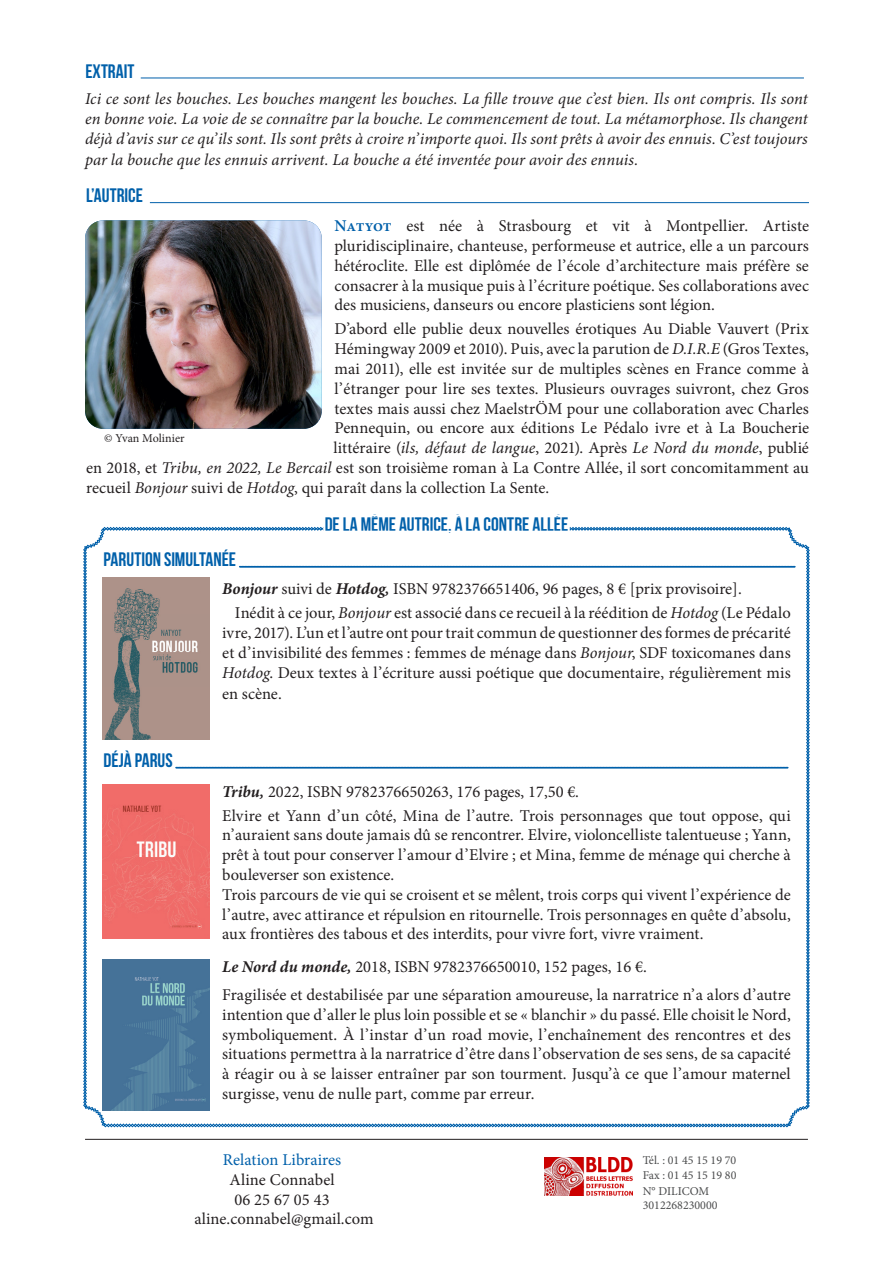
<style>
.page{position:relative;width:893px;height:1263px;background:#fff}
.page>*{position:absolute;margin:0;border:0;box-sizing:border-box;transform-origin:0 0}
.t1{font:700 19.5px "Bebas Neue";color:#0060aa}
._4e_de_couv{font:16.5px/19.8px "Minion Pro";color:#231f20;text-align:justify}
._4e_de_couv-2{font:italic 16.5px/19.8px "Minion Pro";color:#231f20;text-align:justify}
.t2{font:16.5px/19.8px "Minion Pro";letter-spacing:.005em;color:#0060aa;text-align:center}
.t3{font:12px "Minion Pro";color:#4b4c4d}
.t4{font:12px "Minion Pro";letter-spacing:.005em;color:#231f20}
.s1{font-weight:600;color:#0060aa}
.s2{font-style:italic}
.s3{font-style:normal}
.s4{font-weight:700;font-style:italic}
.s5{color:#231f20}
</style>
<div class="page">
<hr style="left:85px;top:1139px;width:723px;height:1px;background:#231f20">
<img style="left:544px;top:1158px;width:88px;height:37px">
<hr style="left:141px;top:78px;width:663px;height:1px;background:#0060aa">
<img style="left:85px;top:220px;width:237px;height:209px">
<hr style="left:150px;top:202px;width:659px;height:1px;background:#0060aa">
<svg style="left:83px;top:527px;width:727px;height:600px"></svg>
<div style="left:324px;top:515px;width:245px;height:16px;background:#fff"></div>
<img style="left:102px;top:785px;width:107px;height:153px">
<img style="left:102px;top:578px;width:107px;height:161px">
<p class="t1" style="left:85px;top:60px;width:50px">EXTRAIT</p>
<p class="_4e_de_couv-2" style="left:85px;top:89px;width:724px">Ici ce sont les bouches. Les bouches mangent les bouches. La fille trouve que c’est bien. Ils ont compris. Ils sont en bonne voie. La voie de se connaître par la bouche. Le commencement de tout. La métamorphose. Ils changent déjà d’avis sur ce qu’ils sont. Ils sont prêts à croire n’importe quoi. Ils sont prêts à avoir des ennuis. C’est toujours</p>
<p class="_4e_de_couv-2" style="left:85px;top:150px;width:555px">par la bouche que les ennuis arrivent. La bouche a été inventée pour avoir des ennuis.</p>
<p class="t1" style="left:86px;top:185px;width:58px">L’AUTRICE</p>
<p class="_4e_de_couv" style="left:334px;top:216px;width:476px"><span class="s1">Natyot</span> est née à Strasbourg et vit à Montpellier. Artiste pluridisciplinaire, chanteuse, performeuse et autrice, elle a un parcours hétéroclite. Elle est diplômée de l’école d’architecture mais préfère se consacrer à la musique puis à l’écriture poétique. Ses collaborations avec des musiciens, danseurs ou encore plasticiens sont légion.</p>
<p class="_4e_de_couv" style="left:334px;top:319px;width:476px">D’abord elle publie deux nouvelles érotiques Au Diable Vauvert (Prix</p>
<p class="_4e_de_couv" style="left:334px;top:339px;width:476px">Hémingway 2009 et 2010). Puis, avec la parution de <span class="s2">D.I.R.E</span> (Gros Textes,</p>
<p class="_4e_de_couv" style="left:334px;top:359px;width:476px">mai 2011), elle est invitée sur de multiples scènes en France comme à</p>
<p class="_4e_de_couv" style="left:334px;top:379px;width:476px">l’étranger pour lire ses textes. Plusieurs ouvrages suivront, chez Gros</p>
<p class="_4e_de_couv" style="left:334px;top:399px;width:476px">textes mais aussi chez MaelstrÖM pour une collaboration avec Charles</p>
<p class="_4e_de_couv" style="left:334px;top:418px;width:476px">Pennequin, ou encore aux éditions Le Pédalo ivre et à La Boucherie</p>
<p class="_4e_de_couv-2" style="left:333px;top:438px;width:477px"><span class="s3">littéraire (</span>ils, défaut de langue<span class="s3">, 2021). Après</span> Le Nord du monde<span class="s3">, publié</span></p>
<p class="_4e_de_couv" style="left:86px;top:458px;width:724px">en 2018, et <span class="s2">Tribu, en 2022, Le Bercail</span> est son troisième roman à La Contre Allée, il sort concomitamment au</p>
<p class="_4e_de_couv" style="left:86px;top:478px;width:465px">recueil <span class="s2">Bonjour</span> suivi de <span class="s2">Hotdog</span>, qui paraît dans la collection La Sente.</p>
<p class="t4" style="left:104px;top:430px;width:82px">© Yvan Molinier</p>
<p class="t1" style="left:103px;top:549px;width:134px">PARUTION SIMULTANÉE</p>
<p class="t1" style="left:325px;top:513px;width:245px">DE LA MÊME AUTRICE, À LA CONTRE ALLÉE</p>
<p class="t1" style="left:103px;top:750px;width:71px">DÉJÀ PARUS</p>
<p class="_4e_de_couv" style="left:222px;top:579px;width:521px"><span class="s4">Bonjour</span> suivi de <span class="s4">Hotdog,</span> ISBN 9782376651406, 96 pages, 8 € [prix provisoire].</p>
<p class="_4e_de_couv" style="left:222px;top:603px;width:570px;text-indent:13px">Inédit à ce jour, <span class="s2">Bonjour</span> est associé dans ce recueil à la réédition de <span class="s2">Hotdog</span> (Le Pédalo ivre, 2017). L’un et l’autre ont pour trait commun de questionner des formes de précarité et d’invisibilité des femmes : femmes de ménage dans <span class="s2">Bonjour</span>, SDF toxicomanes dans <span class="s2">Hotdog</span>. Deux textes à l’écriture aussi poétique que documentaire, régulièrement mis</p>
<p class="_4e_de_couv" style="left:222px;top:684px;width:61px">en scène.</p>
<p class="_4e_de_couv" style="left:222px;top:781px;width:358px"><span class="s4">Tribu,</span> 2022, ISBN 9782376650263, 176 pages, 17,50 €.</p>
<p class="_4e_de_couv" style="left:222px;top:805px;width:570px">Elvire et Yann d’un côté, Mina de l’autre. Trois personnages que tout oppose, qui n’auraient sans doute jamais dû se rencontrer. Elvire, violoncelliste talentueuse ; Yann, prêt à tout pour conserver l’amour d’Elvire ; et Mina, femme de ménage qui cherche à bouleverser son existence.</p>
<p class="_4e_de_couv" style="left:222px;top:885px;width:570px">Trois parcours de vie qui se croisent et se mêlent, trois corps qui vivent l’expérience de l’autre, avec attirance et répulsion en ritournelle. Trois personnages en quête d’absolu, aux frontières des tabous et des interdits, pour vivre fort, vivre vraiment.</p>
<p class="_4e_de_couv" style="left:222px;top:956px;width:426px"><span class="s4">Le Nord du monde,</span> 2018, ISBN 9782376650010, 152 pages, 16 €.</p>
<p class="_4e_de_couv" style="left:222px;top:985px;width:570px">Fragilisée et destabilisée par une séparation amoureuse, la narratrice n’a alors d’autre intention que d’aller le plus loin possible et se « blanchir » du passé. Elle choisit le Nord, symboliquement. À l’instar d’un road movie, l’enchaînement des rencontres et des situations permettra à la narratrice d’être dans l’observation de ses sens, de sa capacité à réagir ou à se laisser entraîner par son tourment. Jusqu’à ce que l’amour maternel surgisse, venu de nulle part, comme par erreur.</p>
<p class="t2" style="left:223px;top:1150px;width:120px">Relation Libraires<br><span class="s5">Aline Connabel</span></p>
<p class="_4e_de_couv" style="left:194px;top:1189px;width:181px;text-align:center">06 25 67 05 43 aline.connabel@gmail.com</p>
<p class="t3" style="left:643px;top:1152px;width:95px">Tél. : 01 45 15 19 70</p>
<p class="t3" style="left:643px;top:1167px;width:95px">Fax : 01 45 15 19 80</p>
<p class="t3" style="left:643px;top:1183px;width:68px">N° DILICOM</p>
<p class="t3" style="left:643px;top:1197px;width:76px">3012268230000</p>
</div>
